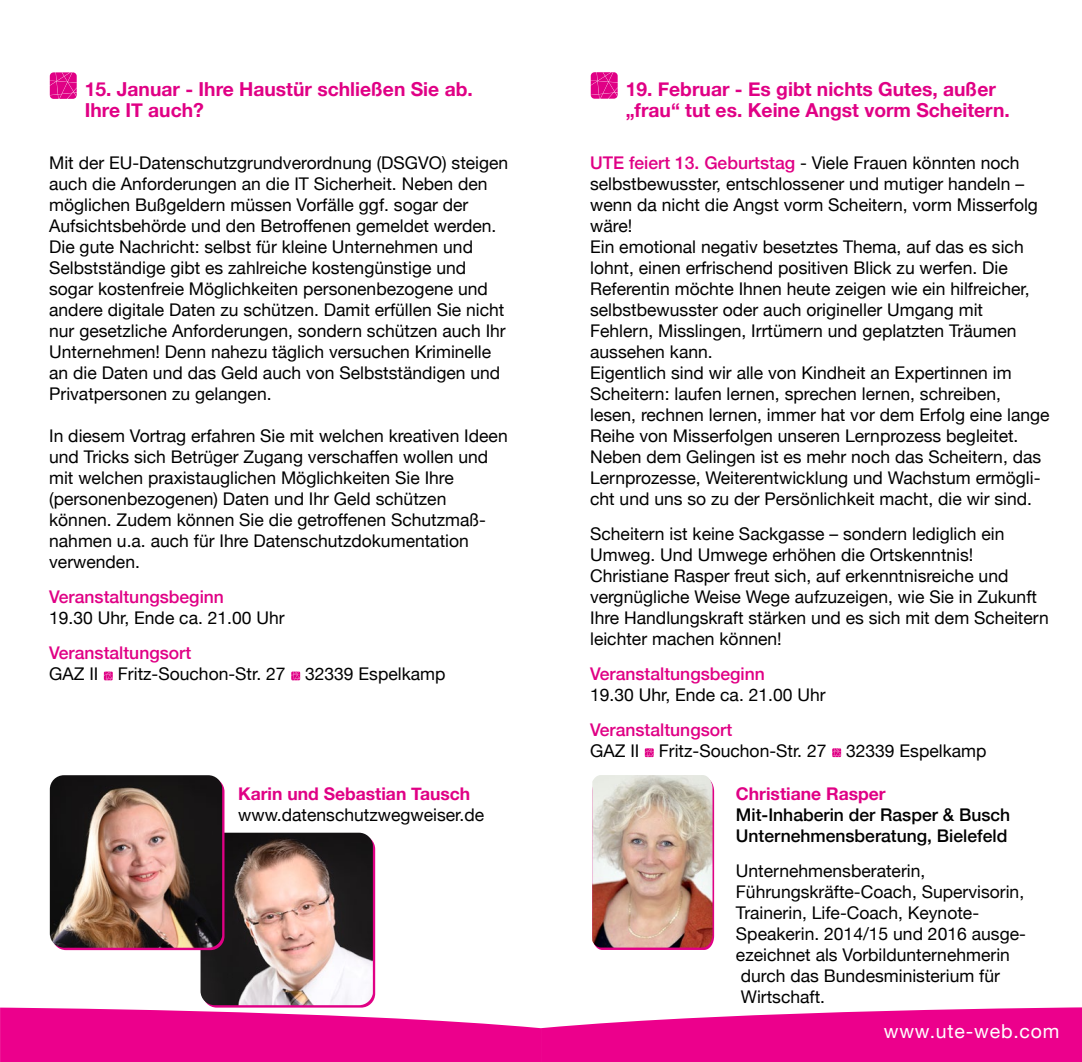
<style>
.page{position:relative;width:1082px;height:1062px;background:#fff}
.page>*{position:absolute;margin:0;border:0;box-sizing:border-box;transform-origin:0 0}
.t1{font:700 19.25px/21px "Helvetica Neue";color:#e00085}
.t2{font:19.25px "Helvetica Neue";letter-spacing:.04em;color:#fff}
.t3{font:17.5px/21px "Helvetica Neue";color:#000}
.t4{font:500 17.5px "Helvetica Neue";color:#e00085}
.t5{font:500 17.5px/21px "Helvetica Neue";color:#000}
.t6{font:700 17.5px "Helvetica Neue";color:#e00085}
.s1{font-weight:500;color:#e00085}
</style>
<div class="page">
<svg style="left:50px;top:72px;width:27px;height:27px"></svg>
<svg style="left:104px;top:671px;width:9px;height:9px"></svg>
<svg style="left:291px;top:671px;width:9px;height:9px"></svg>
<svg style="left:203px;top:835px;width:172px;height:172px"></svg>
<img style="left:200px;top:832px;width:173px;height:173px">
<svg style="left:52px;top:777px;width:172px;height:173px"></svg>
<img style="left:50px;top:775px;width:172px;height:172px">
<svg style="left:0;top:1007px;width:1081px;height:55px;background:#ee239b"></svg>
<svg style="left:590px;top:72px;width:27px;height:27px"></svg>
<svg style="left:596px;top:783px;width:118px;height:167px"></svg>
<img style="left:592px;top:775px;width:120px;height:172px">
<svg style="left:644px;top:748px;width:10px;height:9px"></svg>
<svg style="left:832px;top:748px;width:9px;height:9px"></svg>
<p class="t1" style="left:85px;top:80px;width:389px">15. Januar - Ihre Haustür schließen Sie ab.<br>Ihre IT auch?</p>
<p class="t3" style="left:49px;top:153px;width:460px">Mit der EU-Datenschutzgrundverordnung (DSGVO) steigen auch die Anforderungen an die IT Sicherheit. Neben den möglichen Bußgeldern müssen Vorfälle ggf. sogar der Aufsichtsbehörde und den Betroffenen gemeldet werden.<br>Die gute Nachricht: selbst für kleine Unternehmen und Selbstständige gibt es zahlreiche kostengünstige und sogar kostenfreie Möglichkeiten personenbezogene und andere digitale Daten zu schützen. Damit erfüllen Sie nicht nur gesetzliche Anforderungen, sondern schützen auch Ihr Unternehmen! Denn nahezu täglich versuchen Kriminelle an die Daten und das Geld auch von Selbstständigen und Privatpersonen zu gelangen.</p>
<p class="t3" style="left:49px;top:426px;width:460px">In diesem Vortrag erfahren Sie mit welchen kreativen Ideen und Tricks sich Betrüger Zugang verschaffen wollen und mit welchen praxistauglichen Möglichkeiten Sie Ihre (personenbezogenen) Daten und Ihr Geld schützen können. Zudem können Sie die getroffenen Schutzmaß&shy;nahmen u.a. auch für Ihre Datenschutzdokumentation verwenden.</p>
<p class="t4" style="left:49px;top:583px;width:176px">Veranstaltungsbeginn</p>
<p class="t3" style="left:49px;top:608px;width:237px">19.30 Uhr, Ende ca. 21.00 Uhr</p>
<p class="t4" style="left:49px;top:639px;width:143px">Veranstaltungsort</p>
<p class="t3" style="left:49px;top:664px;width:398px">GAZ II Fritz-Souchon-Str. 27 32339 Espelkamp</p>
<p class="t6" style="left:238px;top:779px;width:234px">Karin und Sebastian Tausch</p>
<p class="t3" style="left:238px;top:805px;width:247px">www.datenschutzwegweiser.de</p>
<p class="t1" style="left:625px;top:79px;width:385px">19. Februar - Es gibt nichts Gutes, außer „frau“ tut es. Keine Angst vorm Scheitern.</p>
<p class="t3" style="left:590px;top:153px;width:461px"><span class="s1">UTE feiert 13. Geburtstag</span> - Viele Frauen könnten noch selbstbewusster, entschlossener und mutiger handeln – wenn da nicht die Angst vorm Scheitern, vorm Misserfolg wäre!<br>Ein emotional negativ besetztes Thema, auf das es sich lohnt, einen erfrischend positiven Blick zu werfen. Die Referentin möchte Ihnen heute zeigen wie ein hilfreicher, selbstbewusster oder auch origineller Umgang mit Fehlern, Misslingen, Irrtümern und geplatzten Träumen aussehen kann.<br>Eigentlich sind wir alle von Kindheit an Expertinnen im Scheitern: laufen lernen, sprechen lernen, schreiben, lesen, rechnen lernen, immer hat vor dem Erfolg eine lange Reihe von Misserfolgen unseren Lernprozess begleitet.<br>Neben dem Gelingen ist es mehr noch das Scheitern, das Lernprozesse, Weiterentwicklung und Wachstum ermögli&shy;cht und uns so zu der Persönlichkeit macht, die wir sind.</p>
<p class="t3" style="left:590px;top:524px;width:460px">Scheitern ist keine Sackgasse – sondern lediglich ein Umweg. Und Umwege erhöhen die Ortskenntnis!<br>Christiane Rasper freut sich, auf erkenntnisreiche und vergnügliche Weise Wege aufzuzeigen, wie Sie in Zukunft Ihre Handlungskraft stärken und es sich mit dem Scheitern leichter machen können!</p>
<p class="t4" style="left:590px;top:659px;width:176px">Veranstaltungsbeginn</p>
<p class="t3" style="left:590px;top:685px;width:237px">19.30 Uhr, Ende ca. 21.00 Uhr</p>
<p class="t4" style="left:590px;top:715px;width:143px">Veranstaltungsort</p>
<p class="t3" style="left:590px;top:741px;width:398px">GAZ II Fritz-Souchon-Str. 27 32339 Espelkamp</p>
<p class="t6" style="left:736px;top:779px;width:151px">Christiane Rasper</p>
<p class="t5" style="left:736px;top:802px;width:276px">Mit-Inhaberin der Rasper &amp; Busch<br>Unternehmensberatung, Bielefeld</p>
<p class="t3" style="left:736px;top:861px;width:291px">Unternehmensberaterin,<br>Führungskräfte-Coach, Supervisorin,<br>Trainerin, Life-Coach, Keynote-<br>Speakerin. 2014/15 und 2016 ausge&shy;ezeichnet als Vorbildunternehmerin durch das Bundesministerium für<br>Wirtschaft.</p>
<p class="t2" style="left:883px;top:1016px;width:177px">www.ute-web.com</p>
</div>
